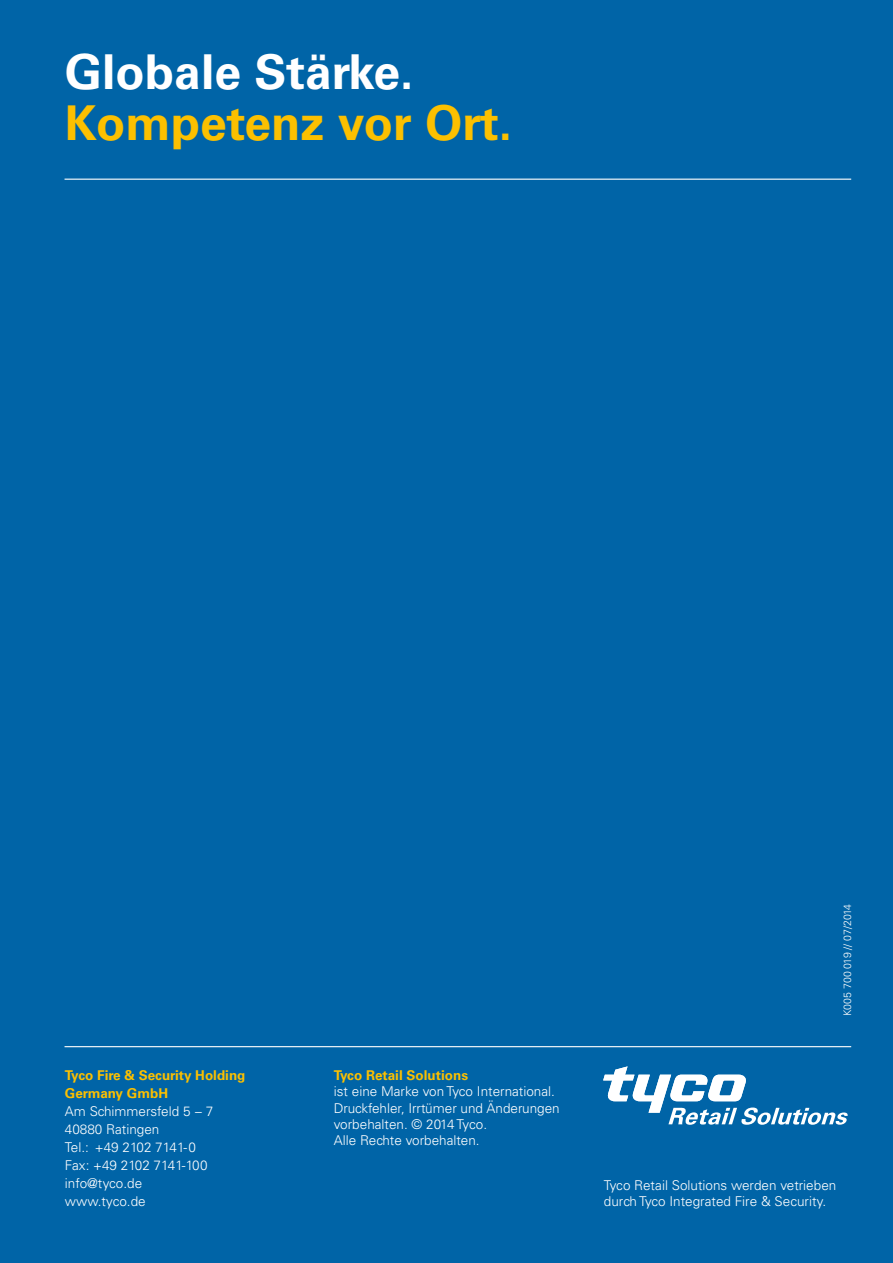
<style>
.page{position:relative;width:893px;height:1263px;background:#0064a7}
.page>*{position:absolute;margin:0;border:0;box-sizing:border-box;transform-origin:0 0}
.t1{font:700 48px "Univers LT Std";color:#fcc000}
.t2{font:700 48px "Univers LT Std";color:#fff}
.t3{font:300 13.5px/18px "Univers LT Std";color:#fff}
.t4{font:700 13.5px/18px "Univers LT Std";color:#fcc000}
.t5{font:300 10.5px "Univers LT Std";color:#fff}
</style>
<div class="page">
<hr style="left:65px;top:179px;width:786px;height:1px;background:#fff">
<hr style="left:65px;top:1046px;width:786px;height:1px;background:#fff">
<svg style="left:603px;top:1066px;width:245px;height:59px"></svg>
<h1 class="t2" style="left:65px;top:44px;width:350px">Globale Stärke.</h1>
<h1 class="t1" style="left:65px;top:95px;width:449px">Kompetenz vor Ort.</h1>
<p class="t4" style="left:65px;top:1066px;width:182px">Tyco Fire &amp; Security Holding<br>Germany GmbH</p>
<p class="t3" style="left:65px;top:1102px;width:150px">Am Schimmersfeld 5 – 7<br>40880 Ratingen<br>Tel.: +49 2102 7141-0<br>Fax: +49 2102 7141-100 info@tyco.de www.tyco.de</p>
<p class="t4" style="left:334px;top:1066px;width:136px">Tyco Retail Solutions</p>
<p class="t3" style="left:334px;top:1083px;width:227px;line-height:16.2px">ist eine Marke von Tyco International.<br>Druckfehler, Irrtümer und Änderungen vorbehalten. © 2014 Tyco.<br>Alle Rechte vorbehalten.</p>
<p class="t5" style="left:841px;top:1016px;width:114px;rotate:-90deg">K005 700 019 // 07/2014</p>
<p class="t3" style="left:604px;top:1177px;width:234px;line-height:16.2px">Tyco Retail Solutions werden vetrieben durch Tyco Integrated Fire &amp; Security.</p>
</div>
